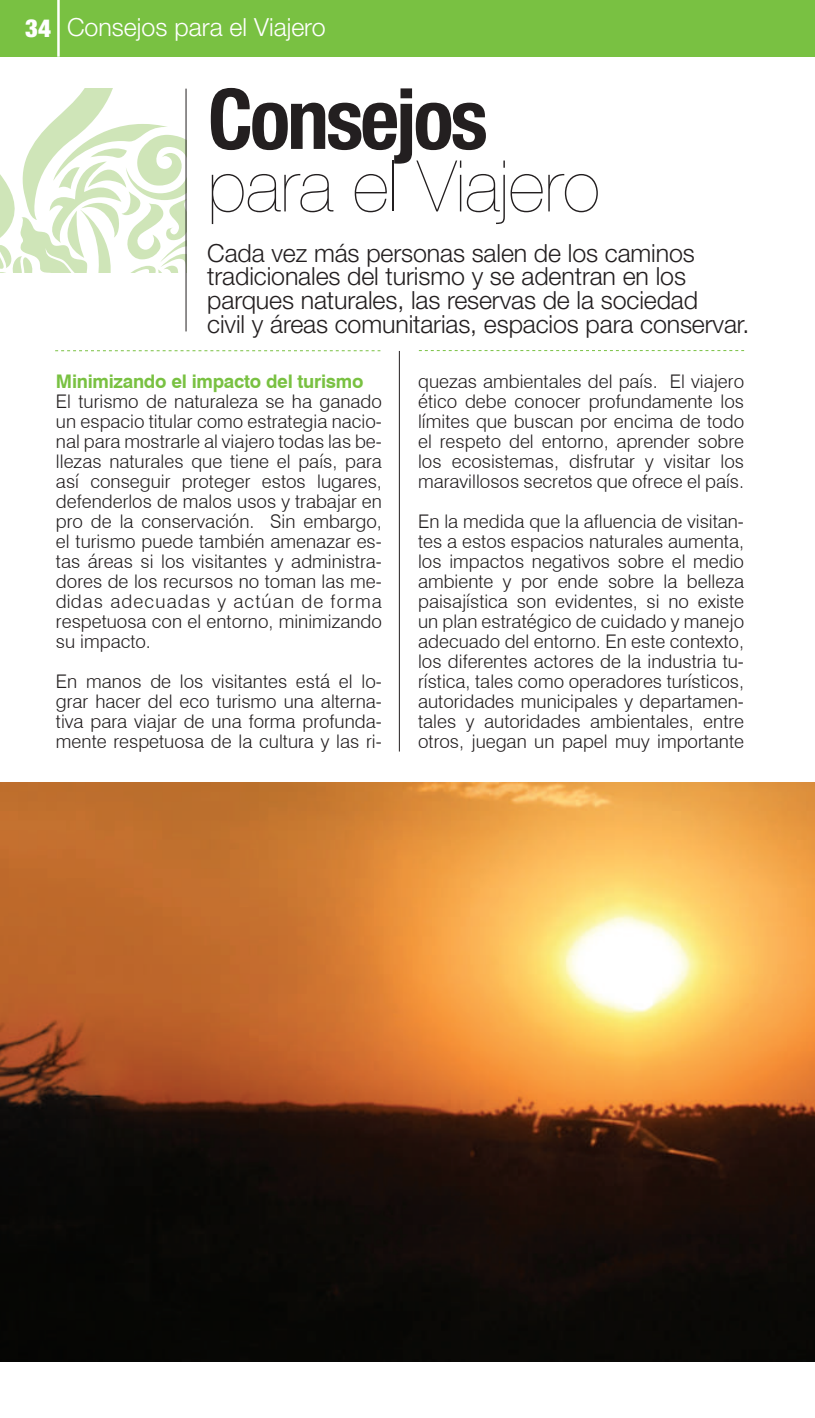
<style>
.page{position:relative;width:815px;height:1418px;background:#fff}
.page>*{position:absolute;margin:0;border:0;box-sizing:border-box;transform-origin:0 0}
.t1{font:700 condensed 83.75px "Helvetica Neue";letter-spacing:-.035em;color:#231f20}
.t2{font:200 71.25px "Helvetica Neue";color:#231f20}
.t3{font:300 25px/23.8px "Helvetica Neue";letter-spacing:-.005em;color:#231f20}
.t4{font:300 25px "Helvetica Neue";color:#fff}
.t5{font:900 condensed 25px "Helvetica Neue";color:#fff}
.t6{font:300 18.75px/20px "Swiss 721 BT";color:#231f20;text-align:justify}
.t7{font:700 18.75px "Swiss 721 BT";letter-spacing:-.015em;color:#79c142}
</style>
<div class="page">
<div style="left:0;top:0;width:815px;height:57px;background:#79c142"></div>
<hr style="left:57px;top:0;width:3px;height:57px;background:#fff">
<svg style="left:0;top:89px;width:186px;height:184px"></svg>
<hr style="left:186px;top:89px;width:1px;height:242px;background:#231f20">
<hr style="left:399px;top:351px;width:1px;height:400px;background:#231f20">
<svg style="left:55px;top:350px;width:325px;height:1px"></svg>
<svg style="left:419px;top:350px;width:325px;height:1px"></svg>
<img style="left:0;top:782px;width:815px;height:579px">
<h3 class="t5" style="left:25px;top:13px;width:27px">34</h3>
<h3 class="t4" style="left:67px;top:12px;width:260px">Consejos para el Viajero</h3>
<h1 class="t1" style="left:208px;top:68px;width:281px">Consejos</h1>
<h2 class="t2" style="left:208px;top:145px;width:393px">para el Viajero</h2>
<h3 class="t3" style="left:207px;top:240px;width:543px">Cada vez más personas salen de los caminos tradicionales del turismo y se adentran en los parques naturales, las reservas de la sociedad<br>civil y áreas comunitarias, espacios para conservar.</h3>
<p class="t7" style="left:56px;top:368px;width:309px">Minimizando el impacto del turismo</p>
<p class="t6" style="left:56px;top:391px;width:327px">El turismo de naturaleza se ha ganado un espacio titular como estrategia nacio&shy;nal para mostrarle al viajero todas las be&shy;llezas naturales que tiene el país, para así conseguir proteger estos lugares, defenderlos de malos usos y trabajar en pro de la conservación. Sin embargo, el turismo puede también amenazar es&shy;tas áreas si los visitantes y administra&shy;dores de los recursos no toman las me&shy;didas adecuadas y actúan de forma respetuosa con el entorno, minimizando su impacto.</p>
<p class="t6" style="left:56px;top:671px;width:327px">En manos de los visitantes está el lo&shy;grar hacer del eco turismo una alterna&shy;tiva para viajar de una forma profunda&shy;mente respetuosa de la cultura y las ri-</p>
<p class="t6" style="left:418px;top:371px;width:327px">quezas ambientales del país. El viajero ético debe conocer profundamente los límites que buscan por encima de todo el respeto del entorno, aprender sobre los ecosistemas, disfrutar y visitar los maravillosos secretos que ofrece el país.</p>
<p class="t6" style="left:418px;top:511px;width:328px">En la medida que la afluencia de visitan&shy;tes a estos espacios naturales aumenta, los impactos negativos sobre el medio ambiente y por ende sobre la belleza paisajística son evidentes, si no existe un plan estratégico de cuidado y manejo adecuado del entorno. En este contexto, los diferentes actores de la industria tu&shy;rística, tales como operadores turísticos, autoridades municipales y departamen&shy;tales y autoridades ambientales, entre otros, juegan un papel muy importante</p>
</div>
